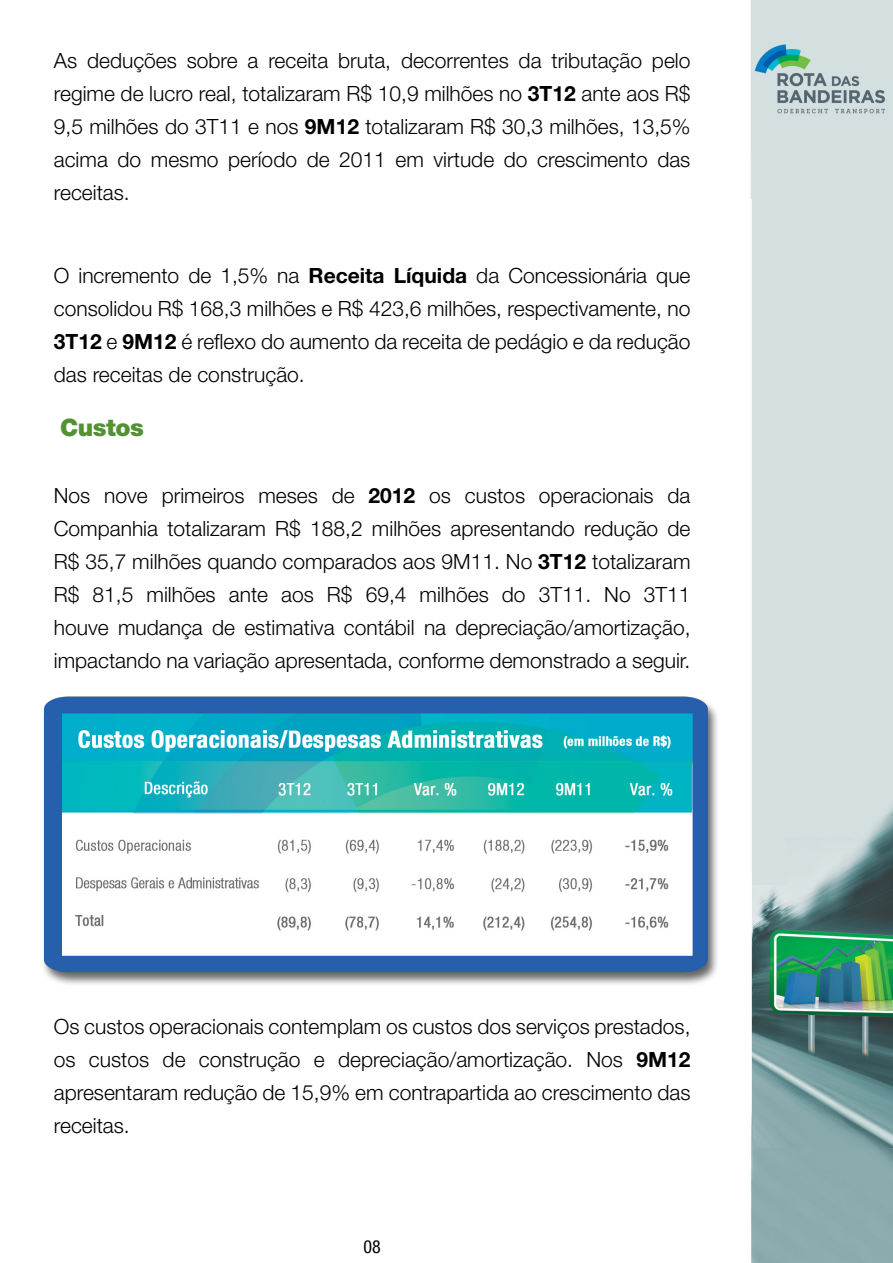
<style>
.page{position:relative;width:893px;height:1263px;background:#fff}
.page>*{position:absolute;margin:0;border:0;box-sizing:border-box;transform-origin:0 0}
.t1{font:900 24px "Helvetica Neue";letter-spacing:-.02em;color:#539233}
.t2{font:300 21px/33px "Helvetica Neue";color:#000;text-align:justify}
.t3{font:condensed 18px "Helvetica Neue";color:#000}
.s1{font-weight:700}
</style>
<div class="page">
<img style="left:750px;top:0;width:143px;height:1263px">
<img style="left:43px;top:696px;width:674px;height:289px">
<p class="t2" style="left:54px;top:44px;width:638px">As deduções sobre a receita bruta, decorrentes da tributação pelo regime de lucro real, totalizaram R$ 10,9 milhões no <span class="s1">3T12</span> ante aos R$ 9,5 milhões do 3T11 e nos <span class="s1">9M12</span> totalizaram R$ 30,3 milhões, 13,5% acima do mesmo período de 2011 em virtude do crescimento das receitas.</p>
<p class="t2" style="left:54px;top:259px;width:638px">O incremento de 1,5% na <span class="s1">Receita Líquida</span> da Concessionária que consolidou R$ 168,3 milhões e R$ 423,6 milhões, respectivamente, no <span class="s1">3T12</span> e <span class="s1">9M12</span> é reflexo do aumento da receita de pedágio e da redução das receitas de construção.</p>
<p class="t1" style="left:60px;top:414px;width:85px">Custos</p>
<p class="t2" style="left:54px;top:479px;width:638px">Nos nove primeiros meses de <span class="s1">2012</span> os custos operacionais da Companhia totalizaram R$ 188,2 milhões apresentando redução de R$ 35,7 milhões quando comparados aos 9M11. No <span class="s1">3T12</span> totalizaram R$ 81,5 milhões ante aos R$ 69,4 milhões do 3T11. No 3T11 houve mudança de estimativa contábil na depreciação/amortização, impactando na variação apresentada, conforme demonstrado a seguir.</p>
<p class="t2" style="left:54px;top:1010px;width:638px">Os custos operacionais contemplam os custos dos serviços prestados, os custos de construção e depreciação/amortização. Nos <span class="s1">9M12 </span>apresentaram redução de 15,9% em contrapartida ao crescimento das receitas.</p>
<p class="t3" style="left:364px;top:1236px;width:19px">08</p>
</div>
